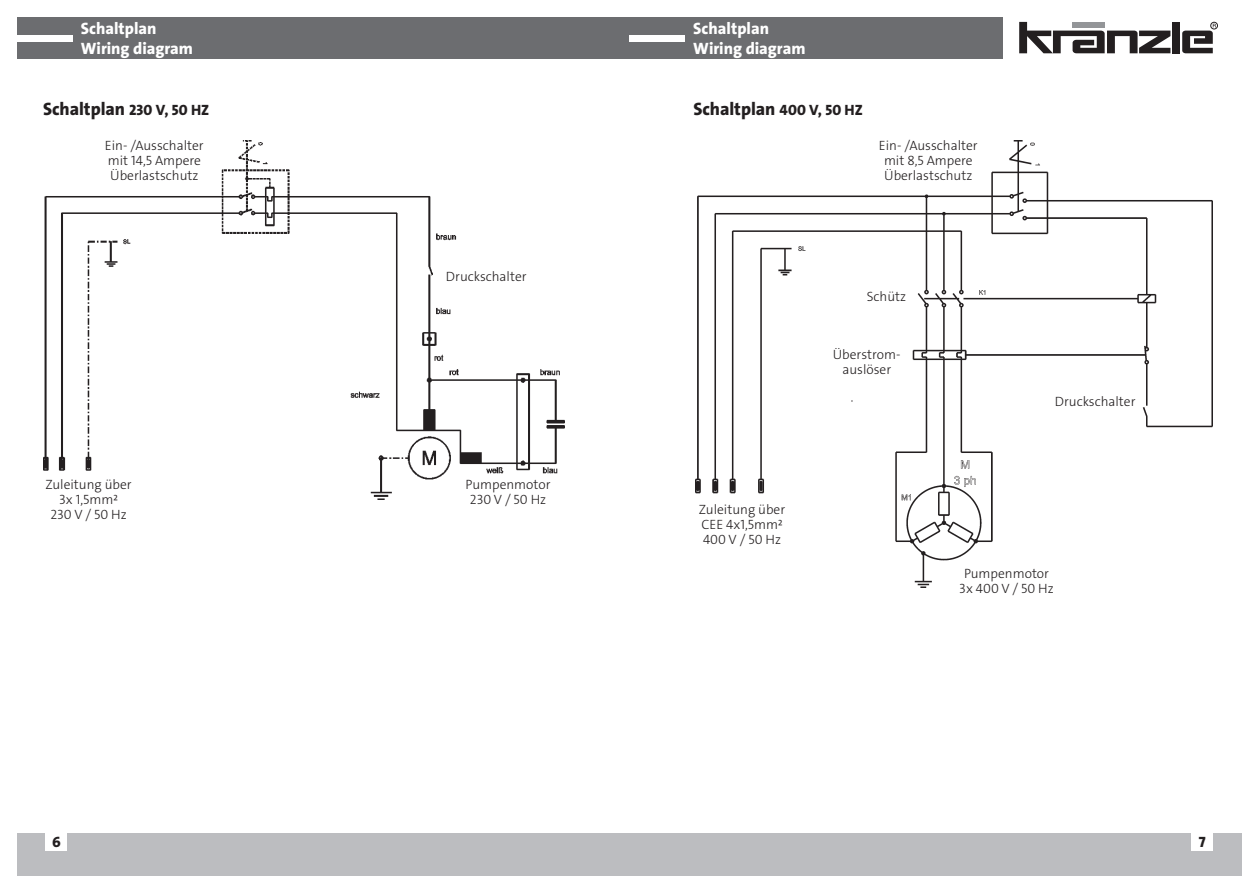
<style>
.page{position:relative;width:1259px;height:893px;background:#fff}
.page>*{position:absolute;margin:0;border:0;box-sizing:border-box;transform-origin:0 0}
.t1{font:18px "The Sans LP8 Ex Bld";color:#231f20}
.t2{font:16.5px "The Sans LP8 Ex Bld";color:#fff}
.t3{font:15px "The Sans LP8 Ex Bld";color:#231f20}
.t4{font:13.5px/15px "The Sans LP3 Lig";color:#231f20;text-align:center}
.s1{font-size:15px}
</style>
<div class="page">
<div style="left:629px;top:833px;width:613px;height:43px;background:#bcbdc0"></div>
<div style="left:17px;top:833px;width:612px;height:43px;background:#bcbdc0"></div>
<div style="left:1191px;top:833px;width:22px;height:18px;background:#fff"></div>
<div style="left:46px;top:833px;width:21px;height:18px;background:#fff"></div>
<div style="left:17px;top:17px;width:985px;height:41px;background:#6c6d70"></div>
<div style="left:17px;top:35px;width:55px;height:6px;background:#fff"></div>
<div style="left:629px;top:35px;width:56px;height:6px;background:#fff"></div>
<svg style="left:1019px;top:22px;width:151px;height:31px"></svg>
<div style="left:1172px;top:22px;width:7px;height:31px;background:#231f20"></div>
<div style="left:1210px;top:22px;width:7px;height:7px;border:1px solid #231f20;border-radius:50%"></div>
<svg style="left:1182px;top:24px;width:34px;height:29px"></svg>
<img style="left:44px;top:140px;width:520px;height:359px">
<img style="left:695px;top:140px;width:517px;height:448px">
<p class="t2" style="left:81px;top:18px;width:77px">Schaltplan</p>
<p class="t2" style="left:81px;top:38px;width:114px">Wiring diagram</p>
<p class="t1" style="left:43px;top:98px;width:168px">Schaltplan <span class="s1">230 V, 50 HZ</span></p>
<p class="t4" style="left:105px;top:138px;width:100px;text-align:left">Ein- /Ausschalter mit 14,5 Ampere<br>Überlastschutz</p>
<p class="t4" style="left:446px;top:269px;width:82px">Druckschalter</p>
<p class="t4" style="left:46px;top:477px;width:88px">Zuleitung über<br>3x 1,5mm²<br>230 V / 50 Hz</p>
<p class="t4" style="left:465px;top:477px;width:87px">Pumpenmotor<br>230 V / 50 Hz</p>
<p class="t2" style="left:693px;top:18px;width:77px">Schaltplan</p>
<p class="t2" style="left:693px;top:38px;width:114px">Wiring diagram</p>
<p class="t1" style="left:693px;top:98px;width:171px">Schaltplan <span class="s1">400 V, 50 HZ</span></p>
<p class="t4" style="left:879px;top:138px;width:100px">Ein- /Ausschalter mit 8,5 Ampere<br>Überlastschutz</p>
<p class="t4" style="left:866px;top:289px;width:41px">Schütz</p>
<p class="t4" style="left:833px;top:347px;width:69px">Überstrom-</p>
<p class="t4" style="left:842px;top:362px;width:50px">auslöser</p>
<p class="t4" style="left:699px;top:502px;width:88px;text-align:left">Zuleitung über<br>CEE 4x1,5mm²<br>400 V / 50 Hz</p>
<p class="t4" style="left:1054px;top:394px;width:82px">Druckschalter</p>
<p class="t4" style="left:959px;top:566px;width:96px">Pumpenmotor<br>3x 400 V / 50 Hz</p>
<p class="t3" style="left:52px;top:832px;width:10px">6</p>
<p class="t3" style="left:1198px;top:832px;width:8px">7</p>
</div>
